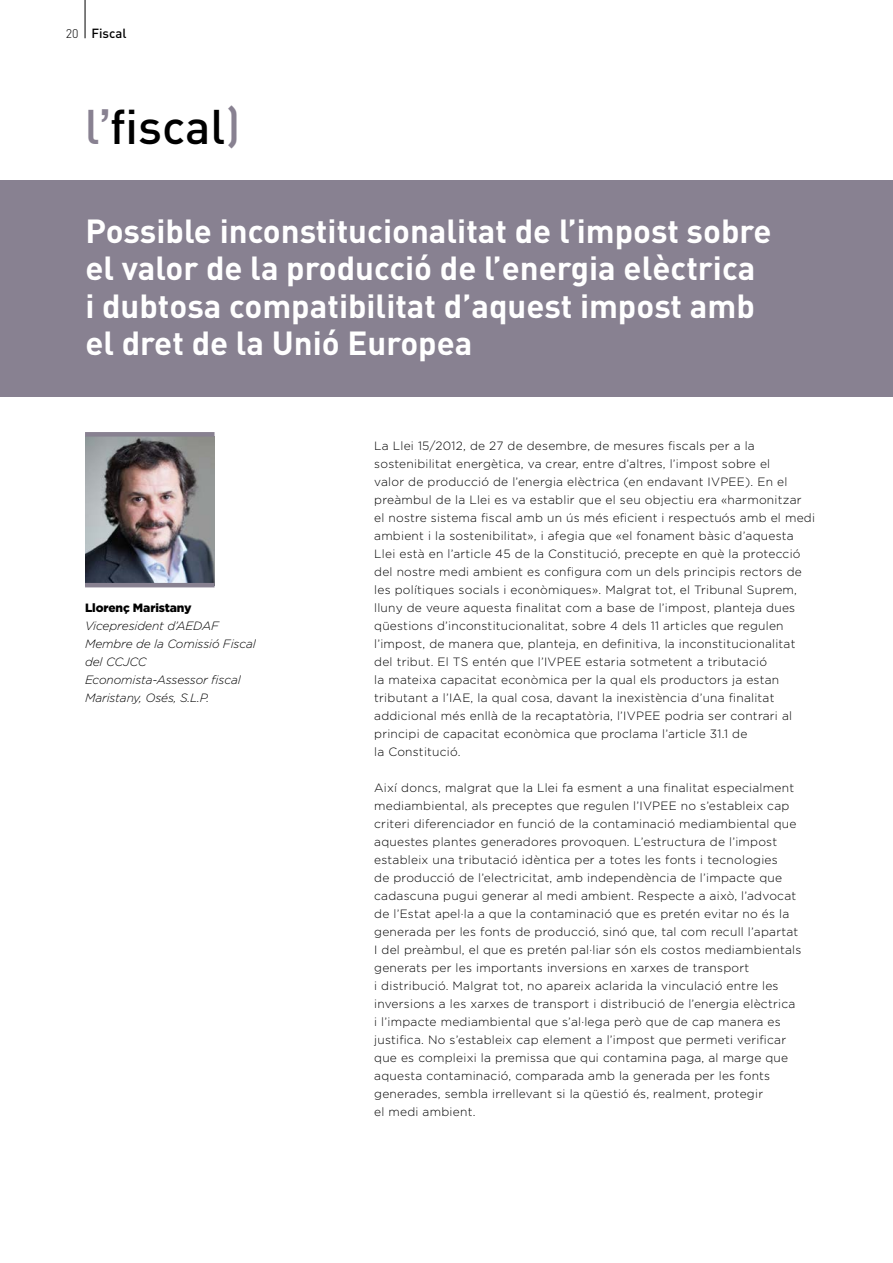
<style>
.page{position:relative;width:893px;height:1263px;background:#fff}
.page>*{position:absolute;margin:0;border:0;box-sizing:border-box;transform-origin:0 0}
.t1{font:500 48px "DIN";color:#000}
.t2{font:700 33px/37.5px "DIN";color:#fff}
.t3{font:500 13.2px "DIN";color:#000}
.t4{font:300 12px/18px "Gotham";letter-spacing:.02em;color:#000}
.t5{font:italic 300 12px/18px "Gotham";letter-spacing:-.01em;color:#000}
.t6{font:900 12px "Gotham";letter-spacing:-.01em;color:#000}
.s1{font-weight:300;font-size:12.45px}
.s2{color:#888191}
.s3{font-family:"NH65";font-weight:400;color:#888191}
</style>
<div class="page">
<hr style="left:85px;top:0;width:1px;height:38px;background:#000">
<img style="left:85px;top:437px;width:130px;height:146px">
<div style="left:85px;top:432px;width:130px;height:5px;background:#888191"></div>
<hr style="left:85px;top:583px;width:130px;height:4px;background:#888191">
<div style="left:0;top:180px;width:893px;height:216px;background:#888191"></div>
<p class="t3" style="left:66px;top:25px;width:62px"><span class="s1">20</span> Fiscal</p>
<h1 class="t1" style="left:85px;top:96px;width:157px"><span class="s2">l</span><span class="s3">’</span>fiscal<span class="s2">)</span></h1>
<h2 class="t2" style="left:85px;top:211px;width:688px">Possible inconstitucionalitat de l’impost sobre el valor de la producció de l’energia elèctrica i dubtosa compatibilitat d’aquest impost amb el dret de la Unió Europea</h2>
<p class="t6" style="left:85px;top:599px;width:108px">Llorenç Maristany</p>
<p class="t5" style="left:85px;top:616px;width:172px">Vicepresident d’AEDAF<br>Membre de la Comissió Fiscal del CCJCC<br>Economista-Assessor fiscal<br>Maristany, Osés, S.L.P.</p>
<p class="t4" style="left:374px;top:436px;width:442px">La Llei 15/2012, de 27 de desembre, de mesures fiscals per a la sostenibilitat energètica, va crear, entre d’altres, l’impost sobre el<br>valor de producció de l’energia elèctrica (en endavant IVPEE). En el preàmbul de la Llei es va establir que el seu objectiu era «harmonitzar<br>el nostre sistema fiscal amb un ús més eficient i respectuós amb el medi ambient i la sostenibilitat», i afegia que «el fonament bàsic d’aquesta Llei està en l’article 45 de la Constitució, precepte en què la protecció del nostre medi ambient es configura com un dels principis rectors de les polítiques socials i econòmiques». Malgrat tot, el Tribunal Suprem, lluny de veure aquesta finalitat com a base de l’impost, planteja dues qüestions d’inconstitucionalitat, sobre 4 dels 11 articles que regulen l’impost, de manera que, planteja, en definitiva, la inconstitucionalitat del tribut. El TS entén que l’IVPEE estaria sotmetent a tributació<br>la mateixa capacitat econòmica per la qual els productors ja estan tributant a l’IAE, la qual cosa, davant la inexistència d’una finalitat addicional més enllà de la recaptatòria, l’IVPEE podria ser contrari al principi de capacitat econòmica que proclama l’article 31.1 de<br>la Constitució.</p>
<p class="t4" style="left:374px;top:778px;width:429px">Així doncs, malgrat que la Llei fa esment a una finalitat especialment mediambiental, als preceptes que regulen l’IVPEE no s’estableix cap criteri diferenciador en funció de la contaminació mediambiental que aquestes plantes generadores provoquen. L’estructura de l’impost estableix una tributació idèntica per a totes les fonts i tecnologies<br>de producció de l’electricitat, amb independència de l’impacte que cadascuna pugui generar al medi ambient. Respecte a això, l’advocat de l’Estat apel·la a que la contaminació que es pretén evitar no és la generada per les fonts de producció, sinó que, tal com recull l’apartat I del preàmbul, el que es pretén pal·liar són els costos mediambientals generats per les importants inversions en xarxes de transport<br>i distribució. Malgrat tot, no apareix aclarida la vinculació entre les inversions a les xarxes de transport i distribució de l’energia elèctrica<br>i l’impacte mediambiental que s’al·lega però que de cap manera es justifica. No s’estableix cap element a l’impost que permeti verificar que es compleixi la premissa que qui contamina paga, al marge que aquesta contaminació, comparada amb la generada per les fonts generades, sembla irrellevant si la qüestió és, realment, protegir<br>el medi ambient.</p>
</div>
